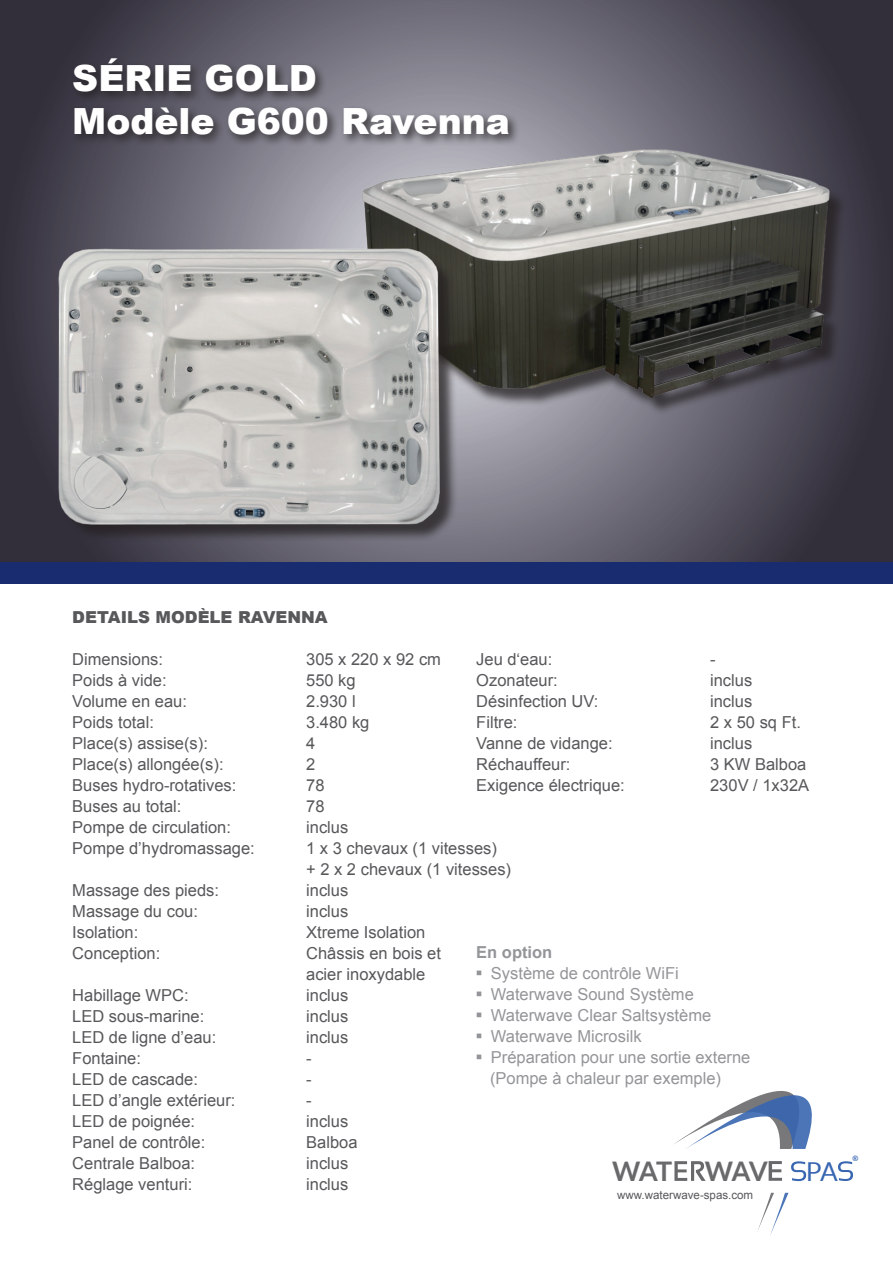
<style>
.page{position:relative;width:893px;height:1263px;background:#fff}
.page>*{position:absolute;margin:0;border:0;box-sizing:border-box;transform-origin:0 0}
.t1{font:900 36.15px/43.3px "Arial";color:#fff}
.t2{font:700 27px "Lato";letter-spacing:-.06em;color:#69696c}
.t3{font:26.1px "Lato";color:#3866b1}
.t4{font:16.5px/21px "Arial";color:#57585a}
.t5{font:16.5px "Arial";color:#939598}
.t6{font:900 16.5px "Arial";color:#57585a}
.t7{font:700 16.5px "Arial";color:#939598}
.t8{font:11.55px "Arial";color:#57585a}
.t9{font:500 8.25px "Colaborate";color:#3866b1}
</style>
<div class="page">
<svg style="left:0;top:0;width:893px;height:563px;background:#575461"></svg>
<div style="left:0;top:563px;width:893px;height:21px;background:#192c70"></div>
<div style="left:70px;top:54px;width:450px;height:93px;background:#231f20;opacity:.75"></div>
<svg style="left:477px;top:970px;width:4px;height:5px"></svg>
<svg style="left:477px;top:991px;width:4px;height:5px"></svg>
<svg style="left:477px;top:1012px;width:4px;height:5px"></svg>
<svg style="left:477px;top:1033px;width:4px;height:5px"></svg>
<svg style="left:477px;top:1054px;width:4px;height:5px"></svg>
<svg style="left:758px;top:1193px;width:30px;height:42px"></svg>
<svg style="left:674px;top:1091px;width:138px;height:58px"></svg>
<svg style="left:674px;top:1161px;width:32px;height:20px"></svg>
<svg style="left:769px;top:1161px;width:13px;height:20px"></svg>
<svg style="left:838px;top:1161px;width:15px;height:20px"></svg>
<svg style="left:791px;top:1161px;width:15px;height:20px"></svg>
<img style="left:337px;top:82px;width:511px;height:334px">
<img style="left:10px;top:237px;width:471px;height:306px">
<h1 class="t1" style="left:72px;top:55px;width:439px">SÉRIE GOLD<br>Modèle G600 Ravenna</h1>
<p class="t6" style="left:72px;top:605px;width:257px">DETAILS MODÈLE RAVENNA</p>
<p class="t4" style="left:72px;top:649px;width:92px">Dimensions:</p>
<p class="t4" style="left:306px;top:649px;width:136px">305 x 220 x 92 cm</p>
<p class="t4" style="left:72px;top:670px;width:96px">Poids à vide:</p>
<p class="t4" style="left:306px;top:670px;width:51px">550 kg</p>
<p class="t4" style="left:72px;top:691px;width:116px">Volume en eau:</p>
<p class="t4" style="left:306px;top:691px;width:51px">2.930 l</p>
<p class="t4" style="left:72px;top:712px;width:83px">Poids total:</p>
<p class="t4" style="left:306px;top:712px;width:65px">3.480 kg</p>
<p class="t4" style="left:72px;top:733px;width:137px">Place(s) assise(s):</p>
<p class="t4" style="left:306px;top:733px;width:11px">4</p>
<p class="t4" style="left:72px;top:754px;width:153px">Place(s) allongée(s):</p>
<p class="t4" style="left:306px;top:754px;width:11px">2</p>
<p class="t4" style="left:72px;top:775px;width:166px">Buses hydro-rotatives:</p>
<p class="t4" style="left:306px;top:775px;width:20px">78</p>
<p class="t4" style="left:72px;top:796px;width:111px">Buses au total:</p>
<p class="t4" style="left:306px;top:796px;width:20px">78</p>
<p class="t4" style="left:72px;top:817px;width:160px">Pompe de circulation:</p>
<p class="t4" style="left:306px;top:817px;width:44px">inclus</p>
<p class="t4" style="left:72px;top:838px;width:184px">Pompe d’hydromassage:</p>
<p class="t4" style="left:306px;top:838px;width:206px">1 x 3 chevaux (1 vitesses)<br>+ 2 x 2 chevaux (1 vitesses)</p>
<p class="t4" style="left:72px;top:880px;width:148px">Massage des pieds:</p>
<p class="t4" style="left:306px;top:880px;width:44px">inclus</p>
<p class="t4" style="left:72px;top:901px;width:127px">Massage du cou:</p>
<p class="t4" style="left:306px;top:901px;width:44px">inclus</p>
<p class="t4" style="left:72px;top:922px;width:68px">Isolation:</p>
<p class="t4" style="left:306px;top:922px;width:121px">Xtreme Isolation</p>
<p class="t4" style="left:72px;top:943px;width:90px">Conception:</p>
<p class="t4" style="left:306px;top:943px;width:136px">Châssis en bois et acier inoxydable</p>
<p class="t4" style="left:72px;top:985px;width:118px">Habillage WPC:</p>
<p class="t4" style="left:306px;top:985px;width:44px">inclus</p>
<p class="t4" style="left:72px;top:1006px;width:134px">LED sous-marine:</p>
<p class="t4" style="left:306px;top:1006px;width:44px">inclus</p>
<p class="t4" style="left:72px;top:1027px;width:145px">LED de ligne d’eau:</p>
<p class="t4" style="left:306px;top:1027px;width:44px">inclus</p>
<p class="t4" style="left:72px;top:1048px;width:70px">Fontaine:</p>
<p class="t4" style="left:306px;top:1048px;width:7px">-</p>
<p class="t4" style="left:72px;top:1069px;width:127px">LED de cascade:</p>
<p class="t4" style="left:306px;top:1069px;width:7px">-</p>
<p class="t4" style="left:72px;top:1090px;width:165px">LED d’angle extérieur:</p>
<p class="t4" style="left:306px;top:1090px;width:7px">-</p>
<p class="t4" style="left:72px;top:1111px;width:124px">LED de poignée:</p>
<p class="t4" style="left:306px;top:1111px;width:44px">inclus</p>
<p class="t4" style="left:72px;top:1132px;width:134px">Panel de contrôle:</p>
<p class="t4" style="left:306px;top:1132px;width:53px">Balboa</p>
<p class="t4" style="left:72px;top:1153px;width:124px">Centrale Balboa:</p>
<p class="t4" style="left:306px;top:1153px;width:44px">inclus</p>
<p class="t4" style="left:72px;top:1174px;width:122px">Réglage venturi:</p>
<p class="t4" style="left:306px;top:1174px;width:44px">inclus</p>
<p class="t4" style="left:476px;top:649px;width:78px">Jeu d‘eau:</p>
<p class="t4" style="left:710px;top:649px;width:7px">-</p>
<p class="t4" style="left:476px;top:670px;width:83px">Ozonateur:</p>
<p class="t4" style="left:710px;top:670px;width:44px">inclus</p>
<p class="t4" style="left:476px;top:691px;width:124px">Désinfection UV:</p>
<p class="t4" style="left:710px;top:691px;width:44px">inclus</p>
<p class="t4" style="left:476px;top:712px;width:43px">Filtre:</p>
<p class="t4" style="left:710px;top:712px;width:92px">2 x 50 sq Ft.</p>
<p class="t4" style="left:476px;top:733px;width:138px">Vanne de vidange:</p>
<p class="t4" style="left:710px;top:733px;width:44px">inclus</p>
<p class="t4" style="left:476px;top:754px;width:96px">Réchauffeur:</p>
<p class="t4" style="left:710px;top:754px;width:98px">3 KW Balboa</p>
<p class="t4" style="left:476px;top:775px;width:150px">Exigence électrique:</p>
<p class="t4" style="left:710px;top:775px;width:101px">230V / 1x32A</p>
<p class="t7" style="left:476px;top:941px;width:78px">En option</p>
<p class="t5" style="left:476px;top:962px;width:204px">· Système de contrôle WiFi</p>
<p class="t5" style="left:476px;top:983px;width:219px">· Waterwave Sound Système</p>
<p class="t5" style="left:476px;top:1004px;width:237px">· Waterwave Clear Saltsystème</p>
<p class="t5" style="left:476px;top:1025px;width:167px">· Waterwave Microsilk</p>
<p class="t5" style="left:476px;top:1046px;width:276px">· Préparation pour une sortie externe</p>
<p class="t5" style="left:490px;top:1067px;width:233px">(Pompe à chaleur par exemple)</p>
<h2 class="t2" style="left:612px;top:1155px;width:157px">WAT WAV</h2>
<h3 class="t3" style="left:806px;top:1157px;width:34px">PA</h3>
<p class="t8" style="left:617px;top:1187px;width:138px">www.waterwave-spas.com</p>
<p class="t9" style="left:853px;top:1154px;width:7px">®</p>
</div>
